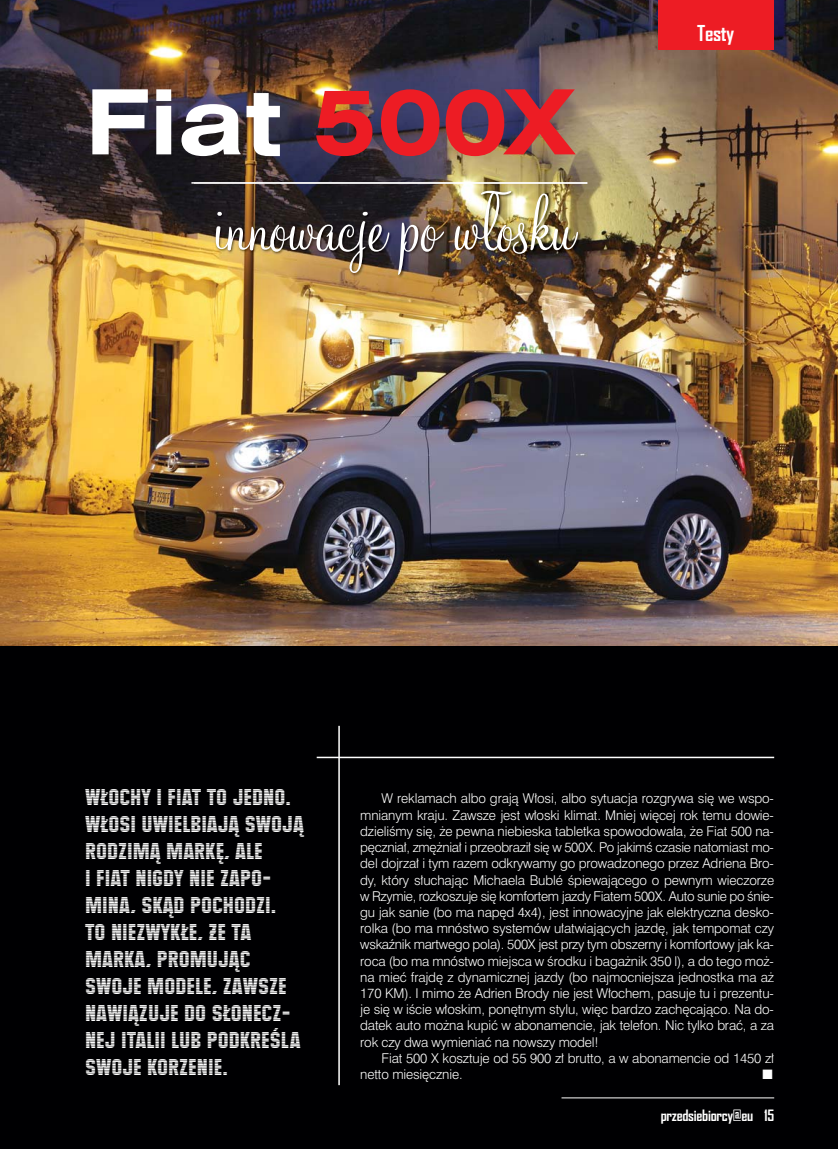
<style>
.page{position:relative;width:838px;height:1149px;background:#fff}
.page>*{position:absolute;margin:0;border:0;box-sizing:border-box;transform-origin:0 0}
.t1{font:90px "Monterey EU";letter-spacing:-.01em;color:#fff}
.t2{font:700 90px "Swis 721 Ex EU";letter-spacing:-.01em;color:#fff}
.t3{font:22.5px/27px "Maximus EU";color:#fff}
.t4{font:700 21px "Agency FB";letter-spacing:-.02em;color:#fff}
.t5{font:700 15px "Agency FB";letter-spacing:-.02em;color:#fff}
.t6{font:13.5px/16.2px "Swis 721 Lt EU";letter-spacing:-.01em;color:#fff;text-align:justify}
.t7{font:13.5px "Zapf Dingbats ITC";color:#fff}
.s1{color:#ed1c24}
</style>
<div class="page">
<div style="left:0;top:0;width:838px;height:1148px;background:#000002"></div>
<img style="left:0;top:0;width:838px;height:645px">
<hr style="left:561px;top:1097px;width:213px;height:1px;background:#fff">
<div style="left:658px;top:0;width:116px;height:50px;background:#ed1c24"></div>
<hr style="left:338px;top:725px;width:2px;height:359px;background:#fff">
<hr style="left:317px;top:756px;width:457px;height:2px;background:#fff">
<hr style="left:191px;top:182px;width:396px;height:2px;background:#fff">
<img style="left:194px;top:175px;width:462px;height:164px">
<img style="left:194px;top:182px;width:393px;height:2px">
<h1 class="t2" style="left:85px;top:89px;width:488px">Fiat <span class="s1">500X</span></h1>
<h1 class="t1" style="left:213px;top:195px;width:362px">innowacje po włosku</h1>
<h3 class="t4" style="left:697px;top:21px;width:39px">Testy</h3>
<h2 class="t3" style="left:85px;top:783px;width:220px">WŁOCHY I FIAT TO JEDNO.<br>WŁOSI UWIELBIAJĄ SWOJĄ<br>RODZIMĄ MARKĘ, ALE<br>I FIAT NIGDY NIE ZAPO-<br>MINA, SKĄD POCHODZI.<br>TO NIEZWYKŁE, ŻE TA<br>MARKA, PROMUJĄC<br>SWOJE MODELE, ZAWSZE<br>NAWIĄZUJE DO SŁONECZ-<br>NEJ ITALII LUB PODKREŚLA<br>SWOJE KORZENIE.</h2>
<p class="t6" style="left:360px;top:791px;width:415px;text-indent:21px">W reklamach albo grają Włosi, albo sytuacja rozgrywa się we wspo&shy;mnianym kraju. Zawsze jest włoski klimat. Mniej więcej rok temu dowie&shy;dzieliśmy się, że pewna niebieska tabletka spowodowała, że Fiat 500 na&shy;pęczniał, zmężniał i przeobraził się w 500X. Po jakimś czasie natomiast mo&shy;del dojrzał i tym razem odkrywamy go prowadzonego przez Adriena Bro&shy;dy, który słuchając Michaela Bublé śpiewającego o pewnym wieczorze w Rzymie, rozkoszuje się komfortem jazdy Fiatem 500X. Auto sunie po śnie&shy;gu jak sanie (bo ma napęd 4x4), jest innowacyjne jak elektryczna desko&shy;rolka (bo ma mnóstwo systemów ułatwiających jazdę, jak tempomat czy wskaźnik martwego pola). 500X jest przy tym obszerny i komfortowy jak ka&shy;roca (bo ma mnóstwo miejsca w środku i bagażnik 350 l), a do tego moż&shy;na mieć frajdę z dynamicznej jazdy (bo najmocniejsza jednostka ma aż 170 KM). I mimo że Adrien Brody nie jest Włochem, pasuje tu i prezentu&shy;je się w iście włoskim, ponętnym stylu, więc bardzo zachęcająco. Na do&shy;datek auto można kupić w abonamencie, jak telefon. Nic tylko brać, a za rok czy dwa wymieniać na nowszy model!</p>
<p class="t6" style="left:360px;top:1050px;width:415px;text-indent:21px">Fiat 500 X kosztuje od 55 900 zł brutto, a w abonamencie od 1450 zł netto miesięcznie.</p>
<p class="t7" style="left:762px;top:1069px;width:12px">■</p>
<p class="t5" style="left:660px;top:1106px;width:115px">przedsiebiorcy@eu 15</p>
</div>
